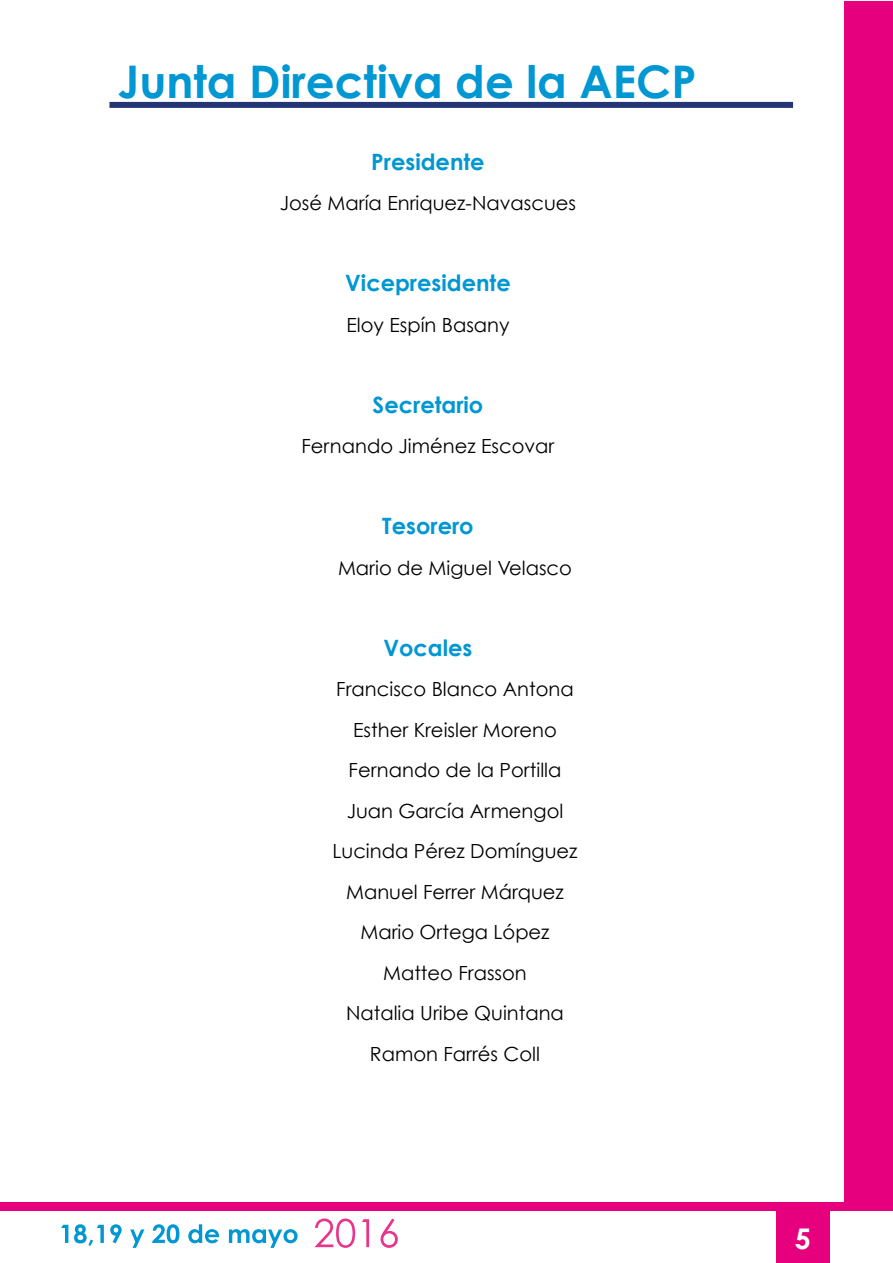
<style>
.page{position:relative;width:893px;height:1263px;background:#fff}
.page>*{position:absolute;margin:0;border:0;box-sizing:border-box;transform-origin:0 0}
.t1{font:700 45px "Century Gothic";color:#0097d2}
.t2{font:700 28.5px "Century Gothic";color:#fff}
.t3{font:700 22.5px "Century Gothic";color:#0097d2}
.t4{font:19.5px/40.5px "Century Gothic";color:#000;text-align:center}
</style>
<div class="page">
<div style="left:0;top:1202px;width:893px;height:9px;background:#e6007d"></div>
<div style="left:844px;top:1px;width:49px;height:1204px;background:#e6007d"></div>
<div style="left:776px;top:1211px;width:54px;height:52px;background:#e6007d"></div>
<svg style="left:61px;top:1225px;width:7px;height:18px"></svg>
<svg style="left:74px;top:1224px;width:30px;height:22px"></svg>
<svg style="left:110px;top:1224px;width:12px;height:19px"></svg>
<svg style="left:130px;top:1229px;width:14px;height:19px"></svg>
<svg style="left:152px;top:1224px;width:27px;height:19px"></svg>
<svg style="left:188px;top:1224px;width:31px;height:19px"></svg>
<svg style="left:229px;top:1229px;width:69px;height:19px"></svg>
<svg style="left:314px;top:1218px;width:41px;height:30px"></svg>
<svg style="left:362px;top:1219px;width:7px;height:28px"></svg>
<svg style="left:381px;top:1218px;width:17px;height:30px"></svg>
<div style="left:109px;top:102px;width:684px;height:6px;background:#243575"></div>
<h1 class="t1" style="left:118px;top:53px;width:580px">Junta Directiva de la AECP</h1>
<p class="t3" style="left:371px;top:147px;width:115px">Presidente</p>
<p class="t4" style="left:280px;top:182px;width:298px">José María Enriquez-Navascues</p>
<p class="t3" style="left:345px;top:269px;width:167px">Vicepresidente</p>
<p class="t4" style="left:346px;top:304px;width:165px">Eloy Espín Basany</p>
<p class="t3" style="left:373px;top:390px;width:112px">Secretario</p>
<p class="t4" style="left:301px;top:425px;width:254px">Fernando Jiménez Escovar</p>
<p class="t3" style="left:382px;top:512px;width:93px">Tesorero</p>
<p class="t4" style="left:338px;top:547px;width:235px">Mario de Miguel Velasco</p>
<p class="t3" style="left:383px;top:633px;width:91px">Vocales</p>
<p class="t4" style="left:332px;top:668px;width:247px">Francisco Blanco Antona<br>Esther Kreisler Moreno<br>Fernando de la Portilla<br>Juan García Armengol<br>Lucinda Pérez Domínguez<br>Manuel Ferrer Márquez<br>Mario Ortega López<br>Matteo Frasson<br>Natalia Uribe Quintana<br>Ramon Farrés Coll</p>
<h2 class="t2" style="left:795px;top:1221px;width:17px">5</h2>
</div>
